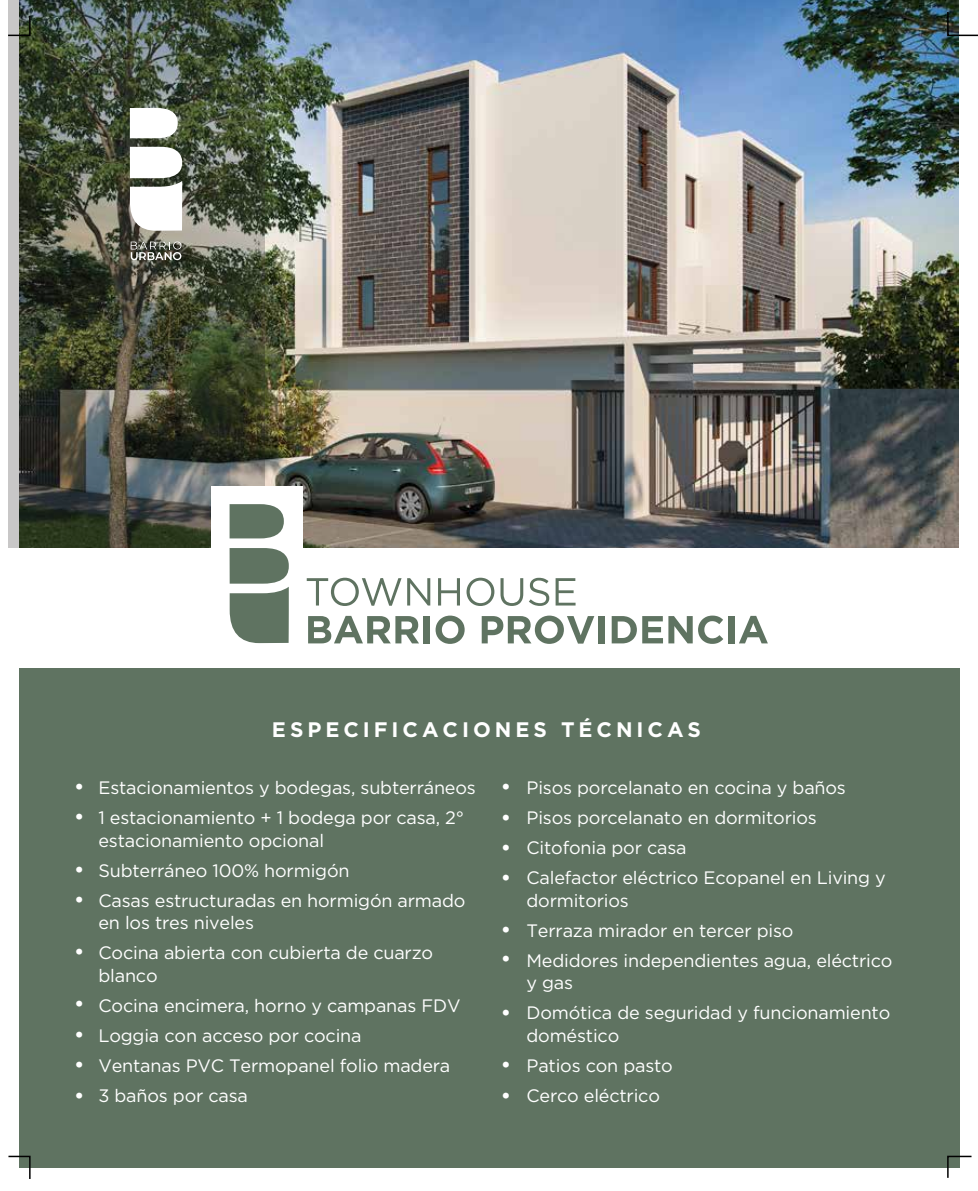
<style>
.page{position:relative;width:978px;height:1191px;background:#fff}
.page>*{position:absolute;margin:0;border:0;box-sizing:border-box;transform-origin:0 0}
.t1{font:700 21px "Gotham";letter-spacing:.19em;color:#fff}
.t2{font:500 21px/30.3px "Gotham";color:#fff}
.t3{font:18px/30px "Gotham";letter-spacing:-.01em;color:#fff}
</style>
<div class="page">
<img style="left:265px;top:0;width:693px;height:547px">
<div style="left:19px;top:668px;width:941px;height:499px;background:#5f7361"></div>
<img style="left:8px;top:0;width:257px;height:547px">
<svg style="left:131px;top:241px;width:50px;height:19px"></svg>
<svg style="left:130px;top:147px;width:52px;height:84px"></svg>
<svg style="left:130px;top:108px;width:48px;height:30px"></svg>
<svg style="left:8px;top:15px;width:23px;height:22px"></svg>
<svg style="left:946px;top:11px;width:32px;height:26px"></svg>
<svg style="left:946px;top:1155px;width:26px;height:23px"></svg>
<svg style="left:8px;top:1155px;width:23px;height:24px"></svg>
<div style="left:212px;top:487px;width:91px;height:167px;background:#fff"></div>
<svg style="left:230px;top:548px;width:59px;height:95px;background:#778878"></svg>
<svg style="left:230px;top:504px;width:54px;height:34px;background:#6b7e6d"></svg>
<svg style="left:307px;top:577px;width:123px;height:29px"></svg>
<svg style="left:438px;top:578px;width:22px;height:27px"></svg>
<svg style="left:467px;top:577px;width:27px;height:29px"></svg>
<svg style="left:500px;top:578px;width:23px;height:28px"></svg>
<svg style="left:529px;top:578px;width:20px;height:28px"></svg>
<svg style="left:556px;top:578px;width:20px;height:27px"></svg>
<svg style="left:308px;top:616px;width:111px;height:27px"></svg>
<div style="left:424px;top:616px;width:6px;height:27px;background:#5f7361"></div>
<svg style="left:436px;top:615px;width:29px;height:29px"></svg>
<svg style="left:482px;top:615px;width:112px;height:29px"></svg>
<div style="left:599px;top:616px;width:6px;height:27px;background:#5f7361"></div>
<svg style="left:612px;top:615px;width:111px;height:29px"></svg>
<div style="left:728px;top:616px;width:6px;height:27px;background:#5f7361"></div>
<svg style="left:739px;top:616px;width:29px;height:27px"></svg>
<p class="t1" style="left:272px;top:715px;width:430px">ESPECIFICACIONES TÉCNICAS</p>
<p class="t2" style="left:74px;top:771px;width:12px">• •</p>
<p class="t2" style="left:74px;top:854px;width:12px">• •</p>
<p class="t2" style="left:74px;top:936px;width:12px">•</p>
<p class="t2" style="left:74px;top:988px;width:12px">•</p>
<p class="t2" style="left:74px;top:1019px;width:12px">•</p>
<p class="t2" style="left:74px;top:1049px;width:12px">• •</p>
<p class="t3" style="left:98px;top:772px;width:379px">Estacionamientos y bodegas, subterráneos<br>1 estacionamiento + 1 bodega por casa, 2°</p>
<p class="t3" style="left:98px;top:825px;width:369px">estacionamiento opcional<br>Subterráneo 100% hormigón<br>Casas estructuradas en hormigón armado</p>
<p class="t3" style="left:98px;top:907px;width:336px">en los tres niveles<br>Cocina abierta con cubierta de cuarzo</p>
<p class="t3" style="left:98px;top:960px;width:364px">blanco<br>Cocina encimera, horno y campanas FDV<br>Loggia con acceso por cocina<br>Ventanas PVC Termopanel folio madera<br>3 baños por casa</p>
<p class="t2" style="left:501px;top:771px;width:12px">•</p>
<p class="t2" style="left:501px;top:802px;width:12px">•</p>
<p class="t2" style="left:501px;top:832px;width:12px;line-height:29.7px">• •</p>
<p class="t2" style="left:501px;top:915px;width:12px;line-height:29.1px">• •</p>
<p class="t2" style="left:501px;top:996px;width:12px">•</p>
<p class="t2" style="left:501px;top:1048px;width:12px">•</p>
<p class="t2" style="left:501px;top:1080px;width:12px">•</p>
<p class="t3" style="left:526px;top:772px;width:361px">Pisos porcelanato en cocina y baños<br>Pisos porcelanato en dormitorios<br>Citofonia por casa<br>Calefactor eléctrico Ecopanel en Living y</p>
<p class="t3" style="left:526px;top:885px;width:367px">dormitorios<br>Terraza mirador en tercer piso<br>Medidores independientes agua, eléctrico</p>
<p class="t3" style="left:526px;top:967px;width:365px">y gas<br>Domótica de seguridad y funcionamiento</p>
<p class="t3" style="left:526px;top:1020px;width:148px">doméstico<br>Patios con pasto<br>Cerco eléctrico</p>
</div>
